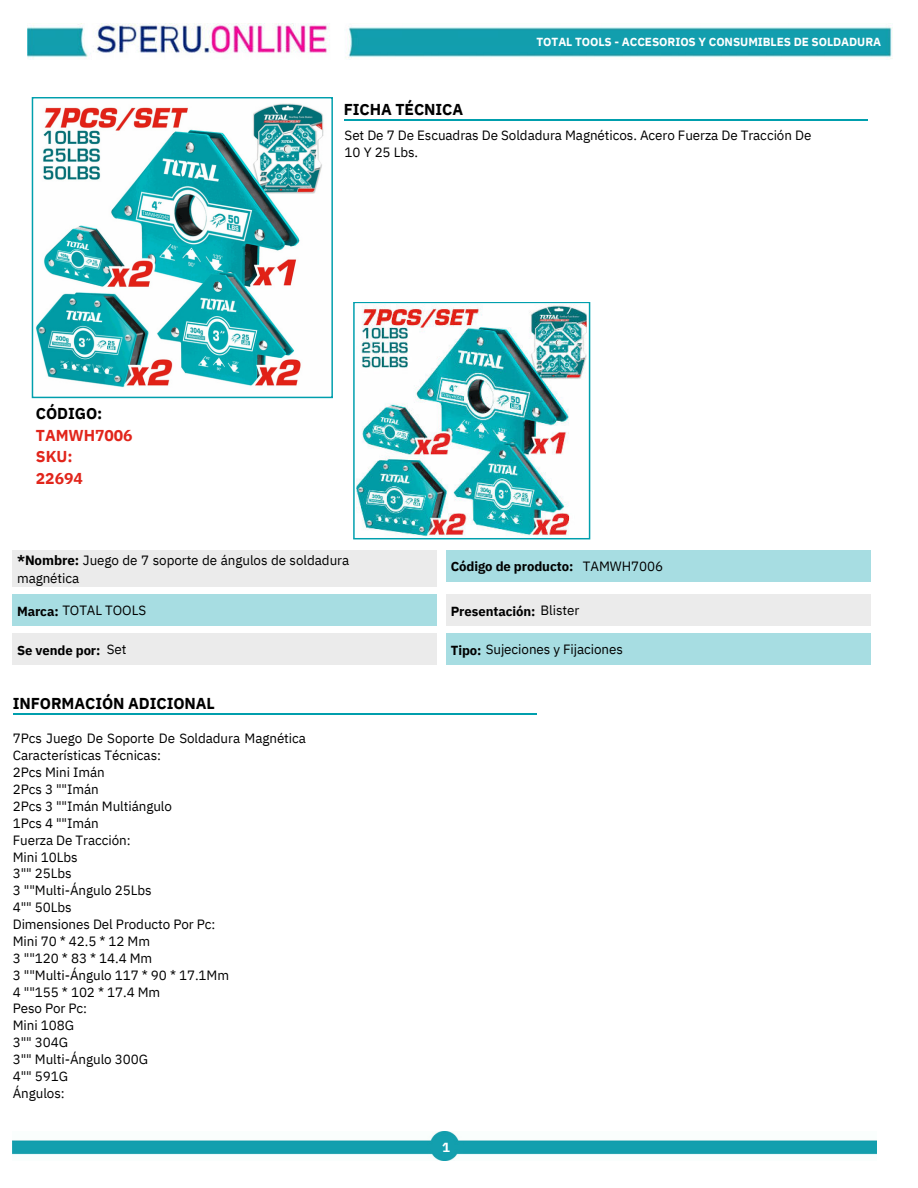
<style>
.page{position:relative;width:918px;height:1188px;background:#fff}
.page>*{position:absolute;margin:0;border:0;box-sizing:border-box;transform-origin:0 0}
.t1{font:700 15.75px "IBM Plex Sans";letter-spacing:-.005em;color:#000}
.t2{font:700 15.75px/21.3px "IBM Plex Sans";letter-spacing:-.005em;color:#e1251b}
.t3{font:13.35px/16.8px "IBM Plex Sans";letter-spacing:-.005em;color:#000}
.t4{font:700 13.05px "IBM Plex Sans";letter-spacing:-.005em;color:#000}
.t5{font:700 13.05px "IBM Plex Sans";color:#fff}
.t6{font:700 11.7px "IBM Plex Sans";letter-spacing:-.005em;color:#fff}
.s1{font-weight:700}
.s2{font-weight:700;font-size:13.05px}
.s3{font-weight:400;font-size:13.35px}
</style>
<div class="page">
<hr style="left:13px;top:713px;width:523px;height:2px;background:#009fad">
<hr style="left:344px;top:119px;width:524px;height:1px;background:#009fad">
<svg style="left:32px;top:97px;width:301px;height:301px"></svg>
<img style="left:35px;top:100px;width:294px;height:295px">
<svg style="left:353px;top:302px;width:237px;height:237px"></svg>
<img style="left:356px;top:305px;width:231px;height:231px">
<div style="left:13px;top:550px;width:424px;height:36px;background:#ebebeb"></div>
<div style="left:446px;top:550px;width:424px;height:31px;background:#a7dde2"></div>
<div style="left:13px;top:595px;width:424px;height:30px;background:#a7dde2"></div>
<div style="left:446px;top:595px;width:424px;height:30px;background:#ebebeb"></div>
<div style="left:13px;top:634px;width:424px;height:30px;background:#ebebeb"></div>
<div style="left:446px;top:634px;width:424px;height:30px;background:#a7dde2"></div>
<img style="left:13px;top:1131px;width:864px;height:29px">
<img style="left:27px;top:24px;width:865px;height:36px">
<img style="left:459px;top:24px;width:202px;height:36px">
<img style="left:661px;top:24px;width:88px;height:36px">
<img style="left:749px;top:24px;width:102px;height:36px">
<p class="t1" style="left:344px;top:96px;width:121px">FICHA TÉCNICA</p>
<p class="t6" style="left:608px;top:32px;width:251px">TOTAL TOOLS - HERRAMIENTAS ELECTRICAS</p>
<p class="t6" style="left:537px;top:33px;width:346px">TOTAL TOOLS - ACCESORIOS Y CONSUMIBLES D SOLD DURA</p>
<p class="t1" style="left:36px;top:401px;width:68px">CÓDIGO:</p>
<p class="t2" style="left:36px;top:423px;width:98px">TAMWH7006<br>SKU:<br>22694</p>
<p class="t3" style="left:345px;top:126px;width:468px">Set De 7 De Escuadras De Soldadura Magnéticos. Acero Fuerza De Tracción De<br>10 Y 25 Lbs.</p>
<p class="t3" style="left:17px;top:550px;width:334px;line-height:18px"><span class="s1">*Nombre:</span> Juego de 7 soporte de ángulos de soldadura magnética</p>
<p class="t3" style="left:17px;top:600px;width:131px"><span class="s2">Marca:</span> TOTAL TOOLS</p>
<p class="t3" style="left:107px;top:639px;width:21px">Set</p>
<p class="t4" style="left:17px;top:640px;width:85px">Se vende por:</p>
<p class="t1" style="left:13px;top:691px;width:204px">INFORMACIÓN ADICIONAL</p>
<p class="t3" style="left:13px;top:729px;width:295px">7Pcs Juego De Soporte De Soldadura Magnética<br>Características Técnicas:<br>2Pcs Mini Imán<br>2Pcs 3 ""Imán<br>2Pcs 3 ""Imán Multiángulo<br>1Pcs 4 ""Imán<br>Fuerza De Tracción:<br>Mini 10Lbs<br>3"" 25Lbs<br>3 ""Multi-Ángulo 25Lbs<br>4"" 50Lbs<br>Dimensiones Del Producto Por Pc:<br>Mini 70 * 42.5 * 12 Mm<br>3 ""120 * 83 * 14.4 Mm<br>3 ""Multi-Ángulo 117 * 90 * 17.1Mm<br>4 ""155 * 102 * 17.4 Mm<br>Peso Por Pc:<br>Mini 108G<br>3"" 304G<br>3"" Multi-Ángulo 300G<br>4"" 591G<br>Ángulos:</p>
<p class="t4" style="left:451px;top:556px;width:124px">Código de producto:</p>
<p class="t3" style="left:583px;top:556px;width:82px">TAMWH7006</p>
<p class="t4" style="left:451px;top:601px;width:130px">Presentación: <span class="s3">Blister</span></p>
<p class="t3" style="left:451px;top:639px;width:174px"><span class="s2">Tipo:</span> Sujeciones y Fijaciones</p>
<p class="t5" style="left:442px;top:1137px;width:9px">1</p>
</div>
